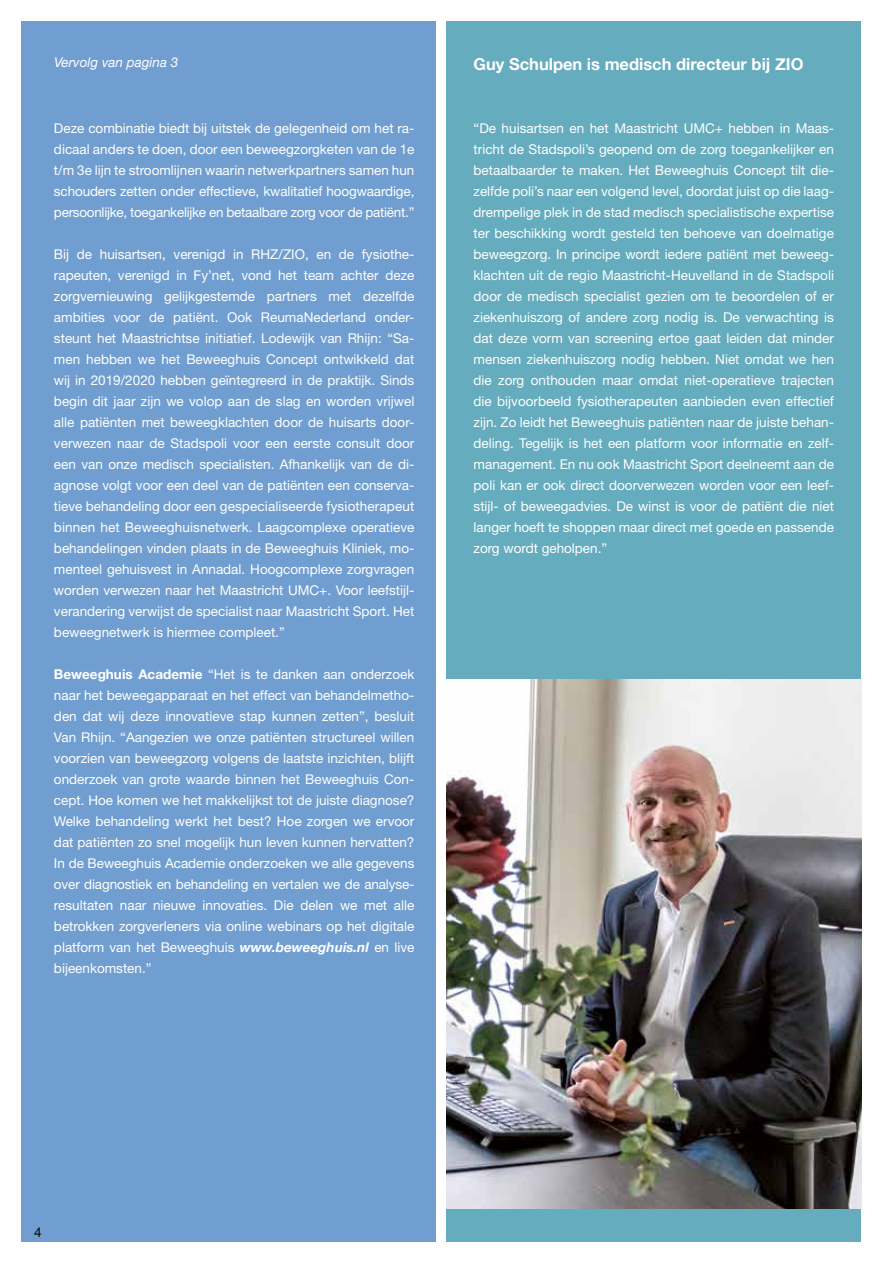
<style>
.page{position:relative;width:893px;height:1263px;background:#fff}
.page>*{position:absolute;margin:0;border:0;box-sizing:border-box;transform-origin:0 0}
.t1{font:700 16.5px "Helvetica Neue";color:#fff}
.t2{font:13.5px/21px "Helvetica Neue";color:#fff;text-align:justify}
.t3{font:italic 13.5px "Helvetica Neue";color:#fff}
.t4{font:13.5px "Helvetica Neue";color:#000}
.s1{font-weight:700}
.s2{font-weight:700;font-style:italic}
</style>
<div class="page">
<div style="left:21px;top:21px;width:415px;height:1221px;background:#709ed0"></div>
<div style="left:446px;top:21px;width:415px;height:1221px;background:#65acbe"></div>
<img style="left:446px;top:679px;width:415px;height:530px">
<p class="t3" style="left:54px;top:52px;width:126px">Vervolg van pagina 3</p>
<p class="t2" style="left:54px;top:118px;width:362px">Deze combinatie biedt bij uitstek de gelegenheid om het ra&shy;dicaal anders te doen, door een beweegzorgketen van de 1e t/m 3e lijn te stroomlijnen waarin netwerkpartners samen hun schouders zetten onder effectieve, kwalitatief hoogwaardige, persoonlijke, toegankelijke en betaalbare zorg voor de patiënt.”</p>
<p class="t2" style="left:54px;top:244px;width:362px">Bij de huisartsen, verenigd in RHZ/ZIO, en de fysiothe&shy;rapeuten, verenigd in Fy’net, vond het team achter deze zorgvernieuwing gelijkgestemde partners met dezelfde ambities voor de patiënt. Ook ReumaNederland onder&shy;steunt het Maastrichtse initiatief. Lodewijk van Rhijn: “Sa&shy;men hebben we het Beweeghuis Concept ontwikkeld dat wij in 2019/2020 hebben geïntegreerd in de praktijk. Sinds begin dit jaar zijn we volop aan de slag en worden vrijwel alle patiënten met beweegklachten door de huisarts door&shy;verwezen naar de Stadspoli voor een eerste consult door een van onze medisch specialisten. Afhankelijk van de di&shy;agnose volgt voor een deel van de patiënten een conserva&shy;tieve behandeling door een gespecialiseerde fysiotherapeut binnen het Beweeghuisnetwerk. Laagcomplexe operatieve behandelingen vinden plaats in de Beweeghuis Kliniek, mo&shy;menteel gehuisvest in Annadal. Hoogcomplexe zorgvragen worden verwezen naar het Maastricht UMC+. Voor leefstijl&shy;verandering verwijst de specialist naar Maastricht Sport. Het beweegnetwerk is hiermee compleet.”</p>
<p class="t2" style="left:54px;top:664px;width:362px"><span class="s1">Beweeghuis Academie</span> “Het is te danken aan onderzoek naar het beweegapparaat en het effect van behandelmetho&shy;den dat wij deze innovatieve stap kunnen zetten”, besluit Van Rhijn. “Aangezien we onze patiënten structureel willen voorzien van beweegzorg volgens de laatste inzichten, blijft onderzoek van grote waarde binnen het Beweeghuis Con&shy;cept. Hoe komen we het makkelijkst tot de juiste diagnose?<br>Welke behandeling werkt het best? Hoe zorgen we ervoor dat patiënten zo snel mogelijk hun leven kunnen hervatten?<br>In de Beweeghuis Academie onderzoeken we alle gegevens over diagnostiek en behandeling en vertalen we de analyse&shy;resultaten naar nieuwe innovaties. Die delen we met alle betrokken zorgverleners via online webinars op het digitale platform van het Beweeghuis <span class="s2">www.beweeghuis.nl</span> en live bijeenkomsten.”</p>
<p class="t1" style="left:474px;top:51px;width:331px">Guy Schulpen is medisch directeur bij ZIO</p>
<p class="t2" style="left:474px;top:118px;width:362px">“De huisartsen en het Maastricht UMC+ hebben in Maas&shy;tricht de Stadspoli’s geopend om de zorg toegankelijker en betaalbaarder te maken. Het Beweeghuis Concept tilt die&shy;zelfde poli’s naar een volgend level, doordat juist op die laag&shy;drempelige plek in de stad medisch specialistische expertise ter beschikking wordt gesteld ten behoeve van doelmatige beweegzorg. In principe wordt iedere patiënt met beweeg&shy;klachten uit de regio Maastricht-Heuvelland in de Stadspoli door de medisch specialist gezien om te beoordelen of er ziekenhuiszorg of andere zorg nodig is. De verwachting is dat deze vorm van screening ertoe gaat leiden dat minder mensen ziekenhuiszorg nodig hebben. Niet omdat we hen die zorg onthouden maar omdat niet-operatieve trajecten die bijvoorbeeld fysiotherapeuten aanbieden even effectief zijn. Zo leidt het Beweeghuis patiënten naar de juiste behan&shy;deling. Tegelijk is het een platform voor informatie en zelf&shy;management. En nu ook Maastricht Sport deelneemt aan de poli kan er ook direct doorverwezen worden voor een leef&shy;stijl- of beweegadvies. De winst is voor de patiënt die niet langer hoeft te shoppen maar direct met goede en passende zorg wordt geholpen.”</p>
<p class="t4" style="left:34px;top:1222px;width:9px">4</p>
</div>
